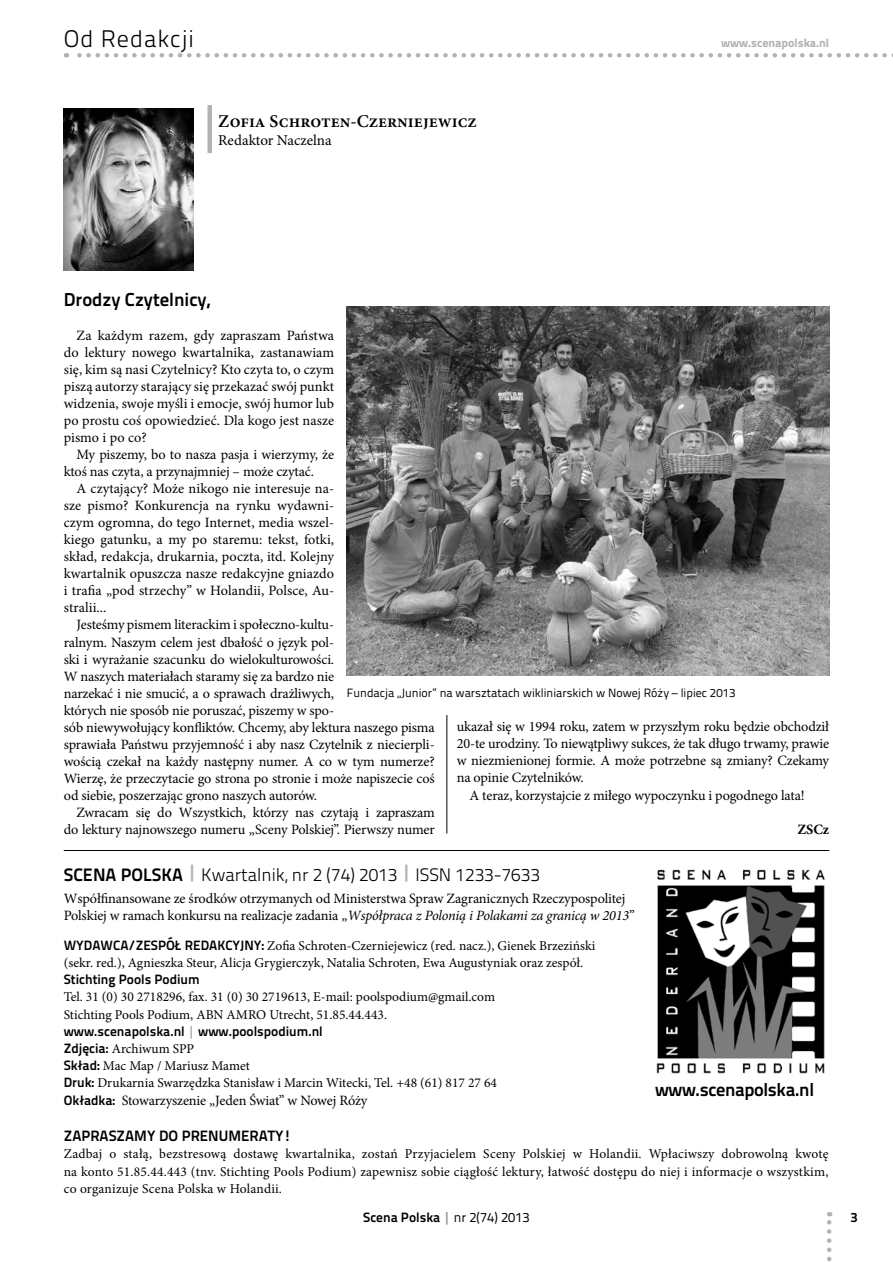
<style>
.page{position:relative;width:893px;height:1263px;background:#fff}
.page>*{position:absolute;margin:0;border:0;box-sizing:border-box;transform-origin:0 0}
.t1{font:300 24px "Titillium Text 22 L";letter-spacing:.04em;color:#000}
.t2{font:700 18.75px "Titillium Text 22 L";color:#000}
.t3{font:700 18.45px "Titillium Text 22 L";letter-spacing:-.02em;color:#000}
.t4{font:300 18px "Titillium Text 22 L";color:#000}
.t5{font:600 18px "Minion Pro";color:#000}
.t6{font:700 15px "Titillium Text 22 L";color:#000}
.t7{font:15px "Minion Pro";color:#000}
.t8{font:14.25px/17px "Minion Pro";letter-spacing:-.01em;color:#000}
.t9{font:700 14.25px "Minion Pro";color:#000}
.t10{font:13.5px/17.2px "Minion Pro";color:#000}
.t11{font:700 13.5px "Titillium Text 22 L";color:#000}
.t12{font:12px "Titillium Text 22 L";color:#000}
.t13{font:800 12px "Titillium Text 22 L";color:#b3b2b2}
.s1{font-weight:700}
.s2{font-style:italic}
.s3{font-family:"Titillium Text 22 L";font-weight:700}
.s4{color:#b3b2b2}
.s5{font-family:"Titillium Text 22 L";font-weight:700;font-size:13.5px}
.s6{color:#9d9d9c}
.s7{font-weight:400}
</style>
<div class="page">
<svg style="left:827px;top:1212px;width:4px;height:50px"></svg>
<svg style="left:66px;top:53px;width:827px;height:5px"></svg>
<img style="left:656px;top:869px;width:169px;height:205px">
<hr style="left:64px;top:850px;width:765px;height:1px;background:#000">
<hr style="left:446px;top:289px;width:1px;height:544px;background:#000">
<img style="left:64px;top:108px;width:130px;height:162px">
<img style="left:347px;top:306px;width:482px;height:369px">
<div style="left:207px;top:105px;width:5px;height:48px;background:#b3b2b2"></div>
<h1 class="t1" style="left:64px;top:21px;width:132px">Od Redakcji</h1>
<p class="t13" style="left:721px;top:33px;width:109px">www.scenapolska.nl</p>
<p class="t5" style="left:218px;top:108px;width:260px">Zofia Schroten-Czerniejewicz</p>
<p class="t7" style="left:218px;top:130px;width:115px">Redaktor Naczelna</p>
<h2 class="t2" style="left:64px;top:285px;width:148px">Drodzy Czytelnicy,</h2>
<p class="t8" style="left:64px;top:327px;width:272px;text-align:justify;text-indent:13px">Za każdym razem, gdy zapraszam Państwa do lektury nowego kwartalnika, zastanawiam się, kim są nasi Czytelnicy? Kto czyta to, o czym piszą autorzy starający się przekazać swój punkt widzenia, swoje myśli i emocje, swój humor lub po prostu coś opowiedzieć. Dla kogo jest nasze pismo i po co?</p>
<p class="t8" style="left:64px;top:446px;width:272px;text-indent:13px">My piszemy, bo to nasza pasja i wierzymy, że ktoś nas czyta, a przynajmniej – może czytać.</p>
<p class="t8" style="left:64px;top:480px;width:272px;text-align:justify;text-indent:13px">A czytający? Może nikogo nie interesuje na&shy;sze pismo? Konkurencja na rynku wydawni&shy;czym ogromna, do tego Internet, media wszel&shy;kiego gatunku, a my po staremu: tekst, fotki, skład, redakcja, drukarnia, poczta, itd. Kolejny kwartalnik opuszcza nasze redakcyjne gniazdo i trafia „pod strzechy” w Holandii, Polsce, Au&shy;stralii...</p>
<p class="t8" style="left:64px;top:616px;width:372px;text-indent:13px">Jesteśmy pismem literackim i społeczno-kultu-<br>ralnym. Naszym celem jest dbałość o język pol-<br>ski i wyrażanie szacunku do wielokulturowości.<br>W naszych materiałach staramy się za bardzo nie<br>narzekać i nie smucić, a o sprawach drażliwych,<br>których nie sposób nie poruszać, piszemy w spo-<br>sób niewywołujący konfliktów. Chcemy, aby lektura naszego pisma sprawiała Państwu przyjemność i aby nasz Czytelnik z niecierpli&shy;wością czekał na każdy następny numer. A co w tym numerze?<br>Wierzę, że przeczytacie go strona po stronie i może napiszecie coś od siebie, poszerzając grono naszych autorów.</p>
<p class="t8" style="left:64px;top:804px;width:372px;text-align:right">Zwracam się do Wszystkich, którzy nas czytają i zapraszam do lektury najnowszego numeru „Sceny Polskiej”. Pierwszy numer</p>
<p class="t12" style="left:347px;top:684px;width:390px">Fundacja „Junior” na warsztatach wikliniarskich w Nowej Róży – lipiec 2013</p>
<p class="t8" style="left:457px;top:718px;width:374px">ukazał się w 1994 roku, zatem w przyszłym roku będzie obchodził</p>
<p class="t8" style="left:457px;top:735px;width:374px">20-te urodziny. To niewątpliwy sukces, że tak długo trwamy, prawie</p>
<p class="t8" style="left:457px;top:752px;width:374px">w niezmienionej formie. A może potrzebne są zmiany? Czekamy</p>
<p class="t8" style="left:457px;top:769px;width:128px">na opinie Czytelników.</p>
<p class="t8" style="left:469px;top:786px;width:337px">A teraz, korzystajcie z miłego wypoczynku i pogodnego lata!</p>
<p class="t9" style="left:798px;top:819px;width:33px">ZSCz</p>
<p class="t4" style="left:64px;top:861px;width:478px"><span class="s1">Scena Polska</span> <sup>|</sup> Kwartalnik, nr 2 (74) 2013 <sup>|</sup> ISSN 1233-7633</p>
<p class="t8" style="left:64px;top:890px;width:572px">Współfinansowane ze środków otrzymanych od Ministerstwa Spraw Zagranicznych Rzeczypospolitej<br>Polskiej w ramach konkursu na realizacje zadania „<span class="s2">Współpraca z Polonią i Polakami za granicą w 2013</span>”</p>
<p class="t10" style="left:64px;top:937px;width:533px"><span class="s3">WYDAWCA/ZESPÓŁ REDAKCYJNY:</span> Zofia Schroten-Czerniejewicz (red. nacz.), Gienek Brzeziński (sekr. red.), Agnieszka Steur, Alicja Grygierczyk, Natalia Schroten, Ewa Augustyniak oraz zespół.</p>
<p class="t11" style="left:64px;top:969px;width:137px">Stichting Pools Podium</p>
<p class="t10" style="left:64px;top:988px;width:433px">Tel. 31 (0) 30 2718296, fax. 31 (0) 30 2719613, E-mail: poolspodium@gmail.com<br>Stichting Pools Podium, ABN AMRO Utrecht, 51.85.44.443.</p>
<p class="t11" style="left:64px;top:1021px;width:261px">www.scenapolska.nl <span class="s4">|</span> www.poolspodium.nl</p>
<p class="t10" style="left:64px;top:1040px;width:435px"><span class="s3">Zdjęcia:</span> Archiwum SPP<br><span class="s3">Skład:</span> Mac Map / Mariusz Mamet<br><span class="s3">Druk:</span> Drukarnia Swarzędzka Stanisław i Marcin Witecki, Tel. +48 (61) 817 27 64</p>
<p class="t8" style="left:64px;top:1092px;width:305px"><span class="s5">Okładka:</span> Stowarzyszenie „Jeden Świat” w Nowej Róży</p>
<p class="t6" style="left:64px;top:1124px;width:229px">Zapraszamy do prenumeraty!</p>
<p class="t10" style="left:64px;top:1145px;width:766px;text-align:justify">Zadbaj o stałą, bezstresową dostawę kwartalnika, zostań Przyjacielem Sceny Polskiej w Holandii. Wpłaciwszy dobrowolną kwotę na konto 51.85.44.443 (tnv. Stichting Pools Podium) zapewnisz sobie ciągłość lektury, łatwość dostępu do niej i informacje o wszystkim, co organizuje Scena Polska w Holandii.</p>
<p class="t3" style="left:655px;top:1075px;width:161px">www.scenapolska.nl</p>
<p class="t11" style="left:363px;top:1207px;width:168px">Scena Polska <span class="s6">|</span> <span class="s7">nr 2(74) 2013</span></p>
<p class="t11" style="left:850px;top:1207px;width:9px">3</p>
</div>
